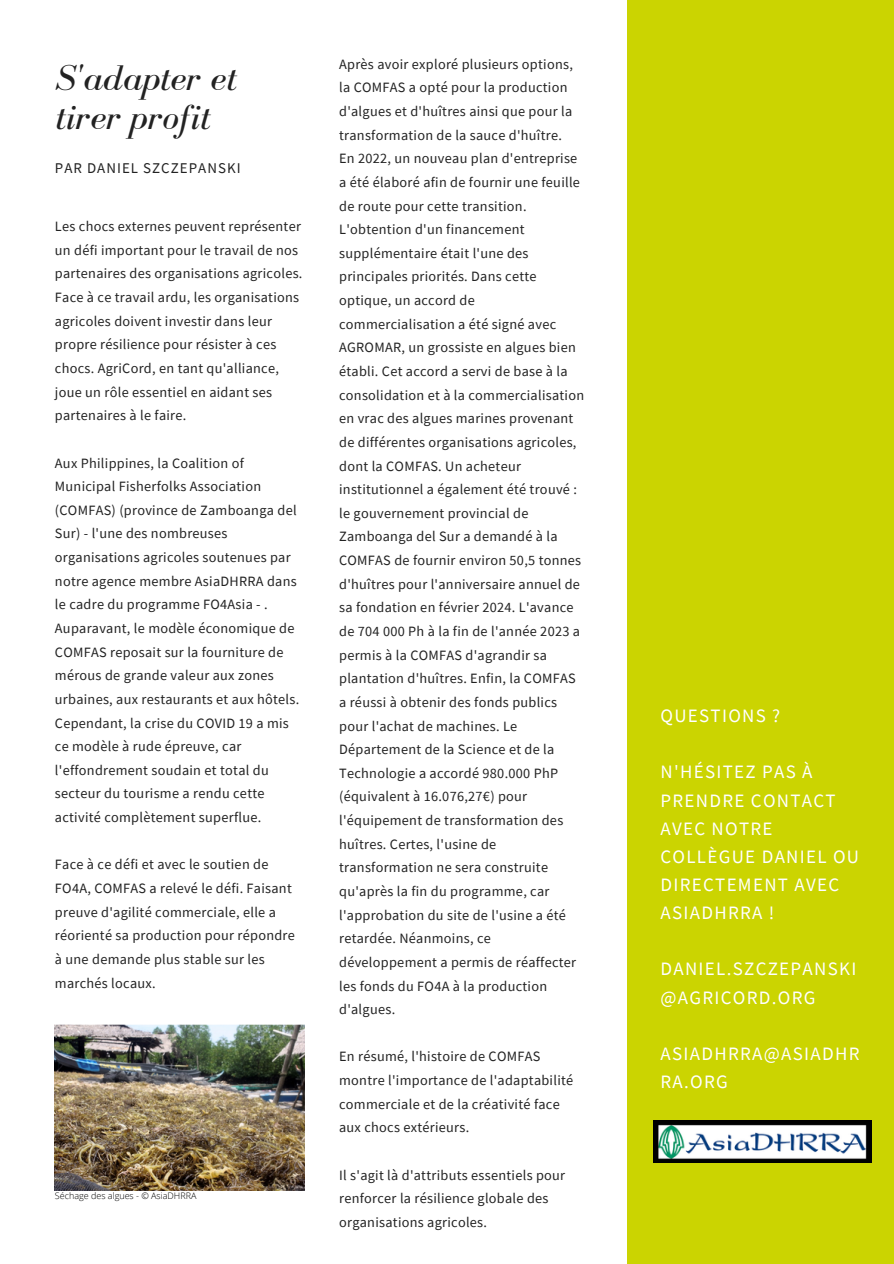
<style>
.page{position:relative;width:894px;height:1264px;background:#fff}
.page>*{position:absolute;margin:0;border:0;box-sizing:border-box;transform-origin:0 0}
.t1{font:italic 36.75px/39.3px "Bodoni FLF";color:#222}
.t2{font:18.9px/28.2px "Source Sans Pro";letter-spacing:.07em;color:#fff}
.t3{font:14.85px "Source Sans Pro";letter-spacing:.07em;color:#222}
.t4{font:14.25px/23.7px "Source Sans Pro";letter-spacing:.02em;color:#222}
.t5{font:300 9px "Open Sans";color:#000}
</style>
<div class="page">
<div style="left:627px;top:0;width:266px;height:1263px;background:#cbd401"></div>
<img style="left:653px;top:1120px;width:218px;height:42px">
<img style="left:55px;top:1024px;width:250px;height:166px">
<h3 class="t1" style="left:56px;top:58px;width:182px">S'adapter et tirer profit</h3>
<h4 class="t3" style="left:55px;top:159px;width:187px">PAR DANIEL SZCZEPANSKI</h4>
<h4 class="t4" style="left:55px;top:214px;width:249px">Les chocs externes peuvent représenter un défi important pour le travail de nos partenaires des organisations agricoles.<br>Face à ce travail ardu, les organisations agricoles doivent investir dans leur propre résilience pour résister à ces chocs. AgriCord, en tant qu'alliance, joue un rôle essentiel en aidant ses partenaires à le faire.</h4>
<h4 class="t4" style="left:55px;top:450px;width:246px">Aux Philippines, la Coalition of Municipal Fisherfolks Association (COMFAS) (province de Zamboanga del Sur) - l'une des nombreuses organisations agricoles soutenues par notre agence membre AsiaDHRRA dans le cadre du programme FO4Asia - .<br>Auparavant, le modèle économique de COMFAS reposait sur la fourniture de mérous de grande valeur aux zones urbaines, aux restaurants et aux hôtels.<br>Cependant, la crise du COVID 19 a mis ce modèle à rude épreuve, car l'effondrement soudain et total du secteur du tourisme a rendu cette activité complètement superflue.</h4>
<p class="t4" style="left:55px;top:852px;width:241px">Face à ce défi et avec le soutien de<br>FO4A, COMFAS a relevé le défi. Faisant preuve d'agilité commerciale, elle a réorienté sa production pour répondre à une demande plus stable sur les marchés locaux.</p>
<p class="t5" style="left:55px;top:1189px;width:143px">Séchage des algues - © AsiaDHRRA</p>
<p class="t4" style="left:339px;top:52px;width:246px">Après avoir exploré plusieurs options, la COMFAS a opté pour la production d'algues et d'huîtres ainsi que pour la transformation de la sauce d'huître.<br>En 2022, un nouveau plan d'entreprise a été élaboré afin de fournir une feuille de route pour cette transition.<br>L'obtention d'un financement supplémentaire était l'une des principales priorités. Dans cette optique, un accord de commercialisation a été signé avec AGROMAR, un grossiste en algues bien établi. Cet accord a servi de base à la consolidation et à la commercialisation en vrac des algues marines provenant de différentes organisations agricoles, dont la COMFAS. Un acheteur institutionnel a également été trouvé : le gouvernement provincial de Zamboanga del Sur a demandé à la COMFAS de fournir environ 50,5 tonnes d'huîtres pour l'anniversaire annuel de sa fondation en février 2024. L'avance de 704 000 Ph à la fin de l'année 2023 a permis à la COMFAS d'agrandir sa plantation d'huîtres. Enfin, la COMFAS a réussi à obtenir des fonds publics pour l'achat de machines. Le Département de la Science et de la Technologie a accordé 980.000 PhP (équivalent à 16.076,27€) pour l'équipement de transformation des huîtres. Certes, l'usine de transformation ne sera construite qu'après la fin du programme, car l'approbation du site de l'usine a été retardée. Néanmoins, ce développement a permis de réaffecter les fonds du FO4A à la production d'algues.</p>
<h4 class="t4" style="left:339px;top:1044px;width:235px">En résumé, l'histoire de COMFAS montre l'importance de l'adaptabilité commerciale et de la créativité face aux chocs extérieurs.</h4>
<h4 class="t4" style="left:339px;top:1162px;width:227px">Il s'agit là d'attributs essentiels pour renforcer la résilience globale des organisations agricoles.</h4>
<h2 class="t2" style="left:660px;top:701px;width:121px">QUESTIONS ?</h2>
<h2 class="t2" style="left:660px;top:757px;width:200px">N'HÉSITEZ PAS À<br>PRENDRE CONTACT<br>AVEC NOTRE<br>COLLÈGUE DANIEL OU<br>DIRECTEMENT AVEC<br>ASIADHRRA !</h2>
<h2 class="t2" style="left:660px;top:954px;width:197px">DANIEL.SZCZEPANSKI @AGRICORD.ORG</h2>
<h2 class="t2" style="left:660px;top:1038px;width:200px">ASIADHRRA@ASIADHR<br>RA.ORG</h2>
</div>
